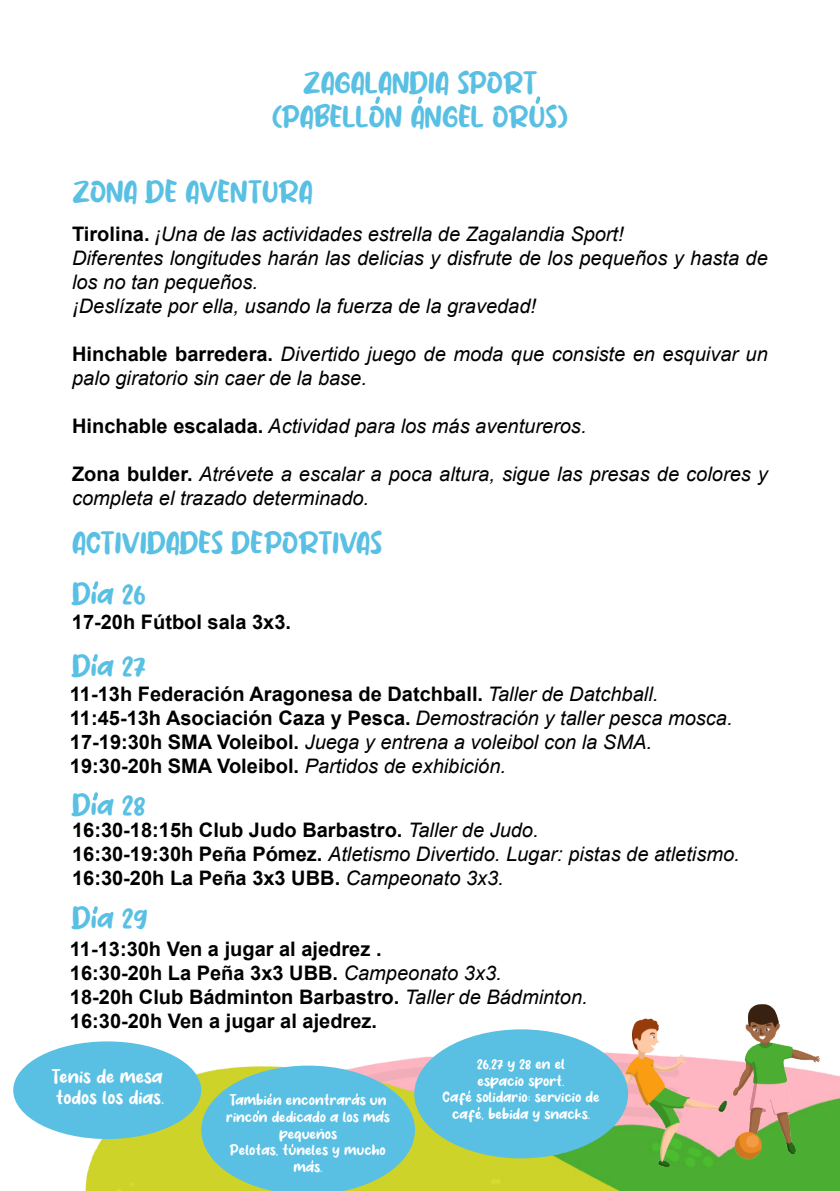
<style>
.page{position:relative;width:840px;height:1191px;background:#fff}
.page>*{position:absolute;margin:0;border:0;box-sizing:border-box;transform-origin:0 0}
.t1{font:28px "Males";color:#59c0e4}
.t2{font:italic 20px/24px "Arial";color:#000}
.t3{font:700 20px "Arial";color:#000}
.t4{font:18px "Males";color:#fff}
.t5{font:14px/16.8px "Males";color:#fff;text-align:center}
.s1{font-weight:700;font-style:normal}
.s2{font-weight:400;font-style:italic}
</style>
<div class="page">
<img style="left:53px;top:1036px;width:786px;height:155px">
<img style="left:606px;top:1004px;width:213px;height:162px">
<svg style="left:93px;top:581px;width:5px;height:8px"></svg>
<svg style="left:93px;top:654px;width:5px;height:7px"></svg>
<svg style="left:93px;top:792px;width:5px;height:8px"></svg>
<svg style="left:93px;top:906px;width:5px;height:7px"></svg>
<div style="left:13px;top:1041px;width:188px;height:98px;background:#59c0e4;border-radius:50%"></div>
<svg style="left:375px;top:96px;width:5px;height:8px"></svg>
<svg style="left:535px;top:96px;width:5px;height:8px"></svg>
<div style="left:414px;top:1029px;width:213px;height:129px;background:#59c0e4;border-radius:50%"></div>
<svg style="left:201px;top:1065px;width:214px;height:126px;background:#73c3c7"></svg>
<svg style="left:417px;top:96px;width:5px;height:8px"></svg>
<p class="t1" style="left:302px;top:70px;width:236px">ZAGALANDIA SPORT</p>
<p class="t1" style="left:271px;top:104px;width:298px">(PABELLON ANGEL ORUS)</p>
<p class="t1" style="left:72px;top:179px;width:242px">ZONA DE AVENTURA</p>
<p class="t2" style="left:72px;top:222px;width:553px"><span class="s1">Tirolina.</span> ¡Una de las actividades estrella de Zagalandia Sport!</p>
<p class="t2" style="left:72px;top:246px;width:697px">Diferentes longitudes harán las delicias y disfrute de los pequeños y hasta de los no tan pequeños.</p>
<p class="t2" style="left:72px;top:294px;width:465px">¡Deslízate por ella, usando la fuerza de la gravedad!</p>
<p class="t2" style="left:72px;top:342px;width:697px"><span class="s1">Hinchable barredera.</span> Divertido juego de moda que consiste en esquivar un palo giratorio sin caer de la base.</p>
<p class="t2" style="left:72px;top:414px;width:515px"><span class="s1">Hinchable escalada.</span> Actividad para los más aventureros.</p>
<p class="t2" style="left:72px;top:462px;width:697px"><span class="s1">Zona bulder.</span> Atrévete a escalar a poca altura, sigue las presas de colores y completa el trazado determinado.</p>
<p class="t1" style="left:72px;top:530px;width:312px">ACTIVIDADES DEPORTIVAS</p>
<p class="t1" style="left:72px;top:580px;width:75px">Dia 26</p>
<p class="t3" style="left:72px;top:608px;width:220px">17-20h Fútbol sala 3x3.</p>
<p class="t1" style="left:72px;top:652px;width:75px">Dia 27</p>
<p class="t3" style="left:70px;top:680px;width:589px">11-13h Federación Aragonesa de Datchball. <span class="s2">Taller de Datchball.</span></p>
<p class="t3" style="left:70px;top:704px;width:663px">11:45-13h Asociación Caza y Pesca. <span class="s2">Demostración y taller pesca mosca.</span></p>
<p class="t2" style="left:70px;top:730px;width:583px"><span class="s1">17-19:30h SMA Voleibol.</span> Juega y entrena a voleibol con la SMA.</p>
<p class="t3" style="left:70px;top:752px;width:437px">19:30-20h SMA Voleibol. <span class="s2">Partidos de exhibición.</span></p>
<p class="t1" style="left:72px;top:791px;width:75px">Dia 28</p>
<p class="t3" style="left:72px;top:816px;width:468px">16:30-18:15h Club Judo Barbastro. <span class="s2">Taller de Judo.</span></p>
<p class="t2" style="left:72px;top:842px;width:668px"><span class="s1">16:30-19:30h Peña Pómez.</span> Atletismo Divertido. Lugar: pistas de atletismo.</p>
<p class="t3" style="left:72px;top:864px;width:433px">16:30-20h La Peña 3x3 UBB. <span class="s2">Campeonato 3x3.</span></p>
<p class="t1" style="left:72px;top:905px;width:77px">Dia 29</p>
<p class="t3" style="left:70px;top:934px;width:313px">11-13:30h Ven a jugar al ajedrez .</p>
<p class="t3" style="left:70px;top:958px;width:433px">16:30-20h La Peña 3x3 UBB. <span class="s2">Campeonato 3x3.</span></p>
<p class="t3" style="left:70px;top:982px;width:519px">18-20h Club Bádminton Barbastro. <span class="s2">Taller de Bádminton.</span></p>
<p class="t3" style="left:70px;top:1006px;width:308px">16:30-20h Ven a jugar al ajedrez.</p>
<p class="t4" style="left:52px;top:1068px;width:112px">Tenis de mesa</p>
<p class="t4" style="left:56px;top:1089px;width:110px">todos los dias.</p>
<p class="t5" style="left:477px;top:1056px;width:90px">26,27 y 28 en el</p>
<p class="t5" style="left:477px;top:1073px;width:89px">espacio sport.</p>
<p class="t5" style="left:442px;top:1090px;width:158px">Cafe solidario: servicio de cafe, bebida y snacks.</p>
<p class="t5" style="left:226px;top:1092px;width:165px">Tambien encontraras un rincon dedicado a los mas pequenos</p>
<p class="t5" style="left:230px;top:1143px;width:157px">Pelotas, tuneles y mucho mas.</p>
</div>
